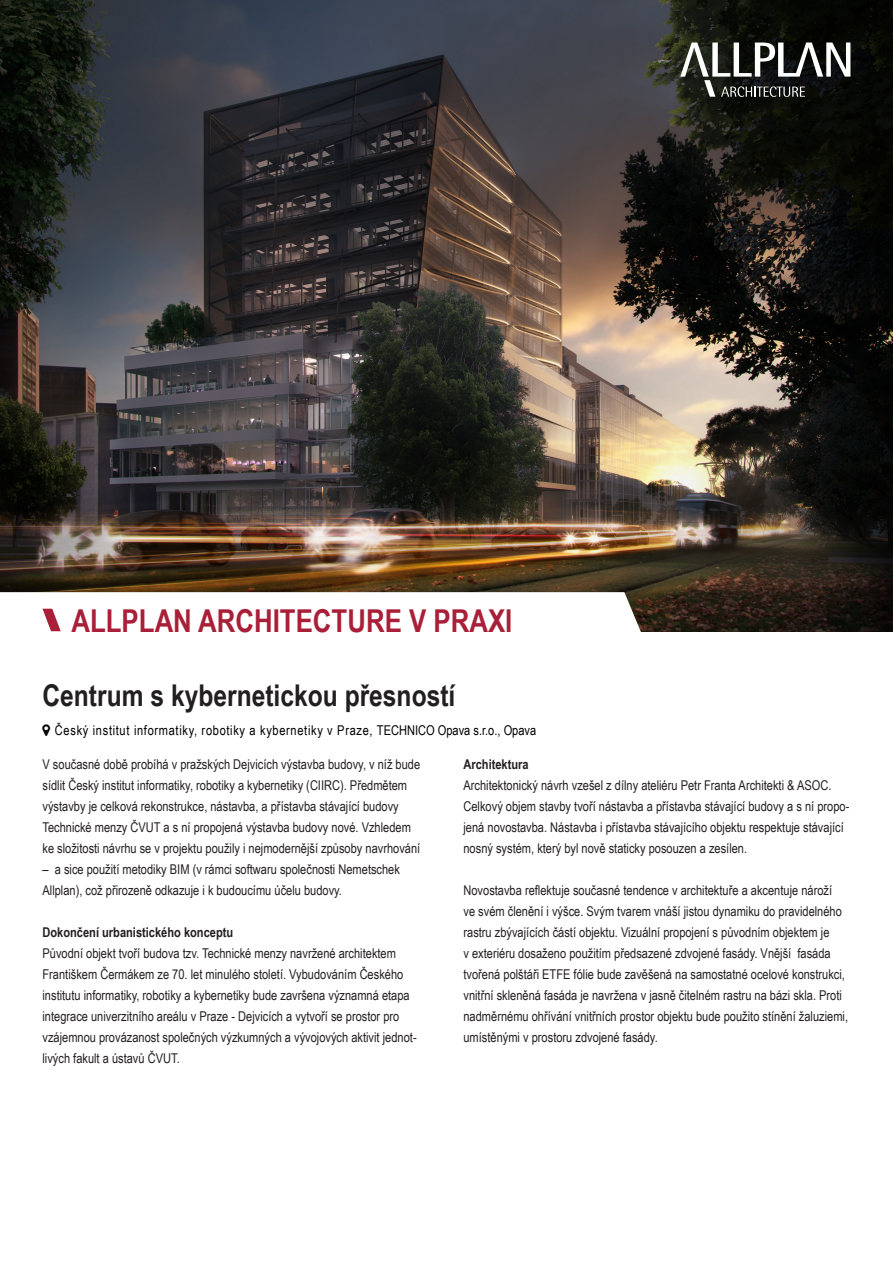
<style>
.page{position:relative;width:893px;height:1263px;background:#fff}
.page>*{position:absolute;margin:0;border:0;box-sizing:border-box;transform-origin:0 0}
.t1{font:700 31.5px "Arial Narrow";color:#a91f38}
.t2{font:700 30px "Arial Narrow";color:#231f20}
.Copy_text{font:13.5px/21px "Arial Narrow";color:#231f20}
.t3{font:13.5px "Arial Narrow";letter-spacing:.05em;color:#000}
.Copy_text-2{font:700 13.5px "Arial Narrow";color:#231f20}
</style>
<div class="page">
<img style="left:0;top:0;width:893px;height:632px">
<svg style="left:680px;top:43px;width:170px;height:54px"></svg>
<svg style="left:0;top:592px;width:641px;height:40px"></svg>
<p class="t1" style="left:71px;top:597px;width:443px">ALLPLAN ARCHITECTURE V PRAXI</p>
<p class="t2" style="left:43px;top:673px;width:414px">Centrum s kybernetickou přesností</p>
<p class="t3" style="left:55px;top:720px;width:483px">Český institut informatiky, robotiky a kybernetiky v Praze, TECHNICO Opava s.r.o., Opava</p>
<p class="Copy_text" style="left:43px;top:753px;width:379px">V současné době probíhá v pražských Dejvicích výstavba budovy, v níž bude sídlit Český institut informatiky, robotiky a kybernetiky (CIIRC). Předmětem výstavby je celková rekonstrukce, nástavba, a přístavba stávající budovy Technické menzy ČVUT a s ní propojená výstavba budovy nové. Vzhledem ke složitosti návrhu se v projektu použily i nejmodernější způsoby navrhování</p>
<p class="Copy_text" style="left:43px;top:858px;width:359px">– a sice použití metodiky BIM (v rámci softwaru společnosti Nemetschek<br>Allplan), což přirozeně odkazuje i k budoucímu účelu budovy.</p>
<p class="Copy_text-2" style="left:43px;top:922px;width:192px">Dokončení urbanistického konceptu</p>
<p class="Copy_text" style="left:43px;top:942px;width:376px">Původní objekt tvoří budova tzv. Technické menzy navržené architektem Františkem Čermákem ze 70. let minulého století. Vybudováním Českého institutu informatiky, robotiky a kybernetiky bude završena významná etapa integrace univerzitního areálu v Praze - Dejvicích a vytvoří se prostor pro vzájemnou provázanost společných výzkumných a vývojových aktivit jednot&shy;livých fakult a ústavů ČVUT.</p>
<p class="Copy_text-2" style="left:463px;top:754px;width:67px">Architektura</p>
<p class="Copy_text" style="left:463px;top:774px;width:387px">Architektonický návrh vzešel z dílny ateliéru Petr Franta Architekti &amp; ASOC.<br>Celkový objem stavby tvoří nástavba a přístavba stávající budovy a s ní propo&shy;jená novostavba. Nástavba i přístavba stávajícího objektu respektuje stávající nosný systém, který byl nově staticky posouzen a zesílen.</p>
<p class="Copy_text" style="left:463px;top:879px;width:386px">Novostavba reflektuje současné tendence v architektuře a akcentuje nároží<br>ve svém členění i výšce. Svým tvarem vnáší jistou dynamiku do pravidelného rastru zbývajících částí objektu. Vizuální propojení s původním objektem je<br>v exteriéru dosaženo použitím předsazené zdvojené fasády. Vnější fasáda tvořená polštáři ETFE fólie bude zavěšená na samostatné ocelové konstrukci, vnitřní skleněná fasáda je navržena v jasně čitelném rastru na bázi skla. Proti nadměrnému ohřívání vnitřních prostor objektu bude použito stínění žaluziemi, umístěnými v prostoru zdvojené fasády.</p>
</div>
